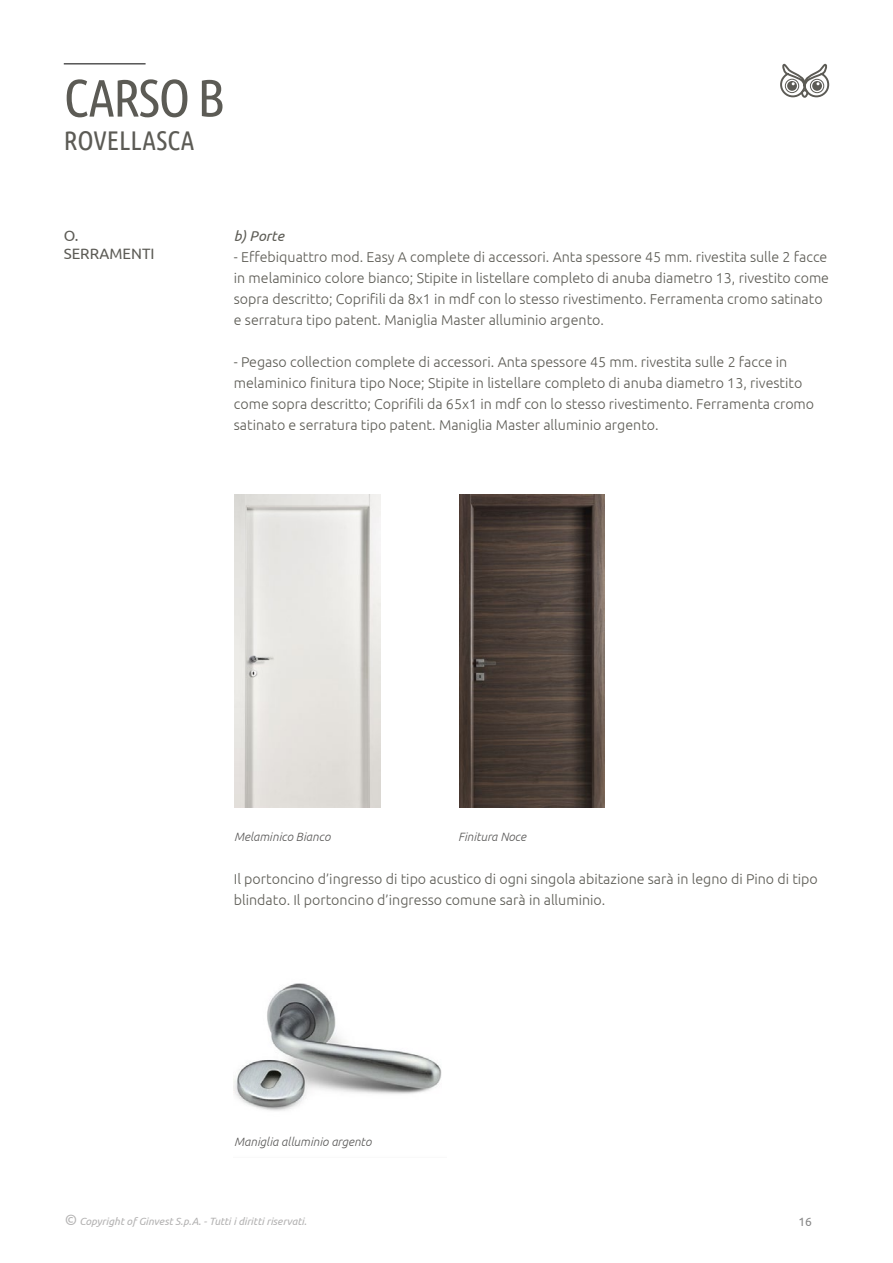
<style>
.page{position:relative;width:893px;height:1263px;background:#fff}
.page>*{position:absolute;margin:0;border:0;box-sizing:border-box;transform-origin:0 0}
.t1{font:52.5px "Ubuntu Condensed";letter-spacing:-.025em;color:#5c5b55}
.t2{font:27px "Ubuntu Condensed";color:#5c5b55}
.t3{font:15px/18px "Ubuntu";color:#5c5b55}
.t4{font:300 14.25px/21px "Ubuntu";color:#5d5c55}
.t5{font:italic 14.25px "Ubuntu";color:#5d5c55}
.t6{font:italic 300 12px "Ubuntu";color:#595857}
.t7{font:12px "Ubuntu";color:#878787}
.t8{font:italic 10.5px "Ubuntu";color:#b3b2b2}
.s1{font-size:15px}
</style>
<div class="page">
<svg style="left:780px;top:63px;width:50px;height:35px"></svg>
<div style="left:810px;top:79px;width:14px;height:14px;border:1px solid #5c5b55;border-radius:50%"></div>
<div style="left:785px;top:79px;width:14px;height:14px;border:1px solid #5c5b55;border-radius:50%"></div>
<div style="left:801px;top:89px;width:7px;height:9px;border:2px solid #5c5b55;border-radius:3px"></div>
<hr style="left:64px;top:64px;width:82px;height:1px;background:#000">
<img style="left:234px;top:495px;width:146px;height:313px">
<img style="left:459px;top:495px;width:146px;height:313px">
<img style="left:234px;top:983px;width:208px;height:128px">
<h1 class="t1" style="left:64px;top:66px;width:163px">CARSO B</h1>
<h2 class="t2" style="left:64px;top:124px;width:132px">ROVELLASCA</h2>
<p class="t3" style="left:64px;top:226px;width:92px">O.<br>SERRAMENTI</p>
<p class="t5" style="left:234px;top:227px;width:52px">b) Porte</p>
<p class="t4" style="left:234px;top:246px;width:597px">- Effebiquattro mod. Easy A complete di accessori. Anta spessore 45 mm. rivestita sulle 2 facce in melaminico colore bianco; Stipite in listellare completo di anuba diametro 13, rivestito come sopra descritto; Coprifili da 8x1 in mdf con lo stesso rivestimento. Ferramenta cromo satinato e serratura tipo patent. Maniglia Master alluminio argento.</p>
<p class="t4" style="left:234px;top:351px;width:582px">- Pegaso collection complete di accessori. Anta spessore 45 mm. rivestita sulle 2 facce in melaminico finitura tipo Noce; Stipite in listellare completo di anuba diametro 13, rivestito come sopra descritto; Coprifili da 65x1 in mdf con lo stesso rivestimento. Ferramenta cromo satinato e serratura tipo patent. Maniglia Master alluminio argento.</p>
<p class="t6" style="left:234px;top:830px;width:98px">Melaminico Bianco</p>
<p class="t6" style="left:458px;top:830px;width:69px">Finitura Noce</p>
<p class="t4" style="left:234px;top:868px;width:585px">Il portoncino d’ingresso di tipo acustico di ogni singola abitazione sarà in legno di Pino di tipo blindato. Il portoncino d’ingresso comune sarà in alluminio.</p>
<p class="t6" style="left:234px;top:1134px;width:139px">Maniglia alluminio argento</p>
<p class="t8" style="left:64px;top:1215px;width:244px"><span class="s1">©</span> Copyright of Ginvest S.p.A. - Tutti i diritti riservati.</p>
<p class="t7" style="left:798px;top:1214px;width:15px">16</p>
</div>
